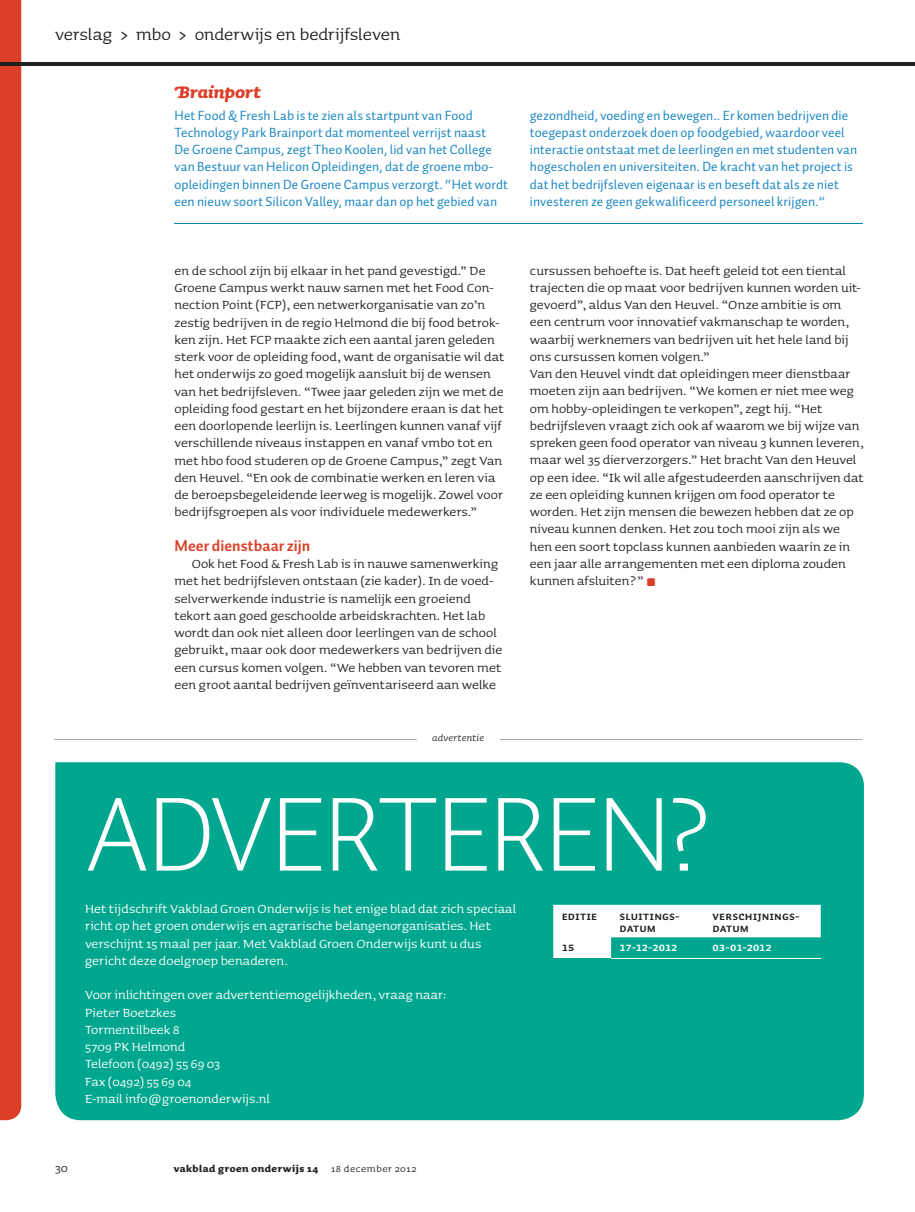
<style>
.page{position:relative;width:915px;height:1212px;background:#fff}
.page>*{position:absolute;margin:0;border:0;box-sizing:border-box;transform-origin:0 0}
.t1{font:300 108px "Auto 1";letter-spacing:-.03em;color:#fff}
.t2{font:21px "Sauna";color:#231f20}
.t3{font:21px "Sauna Bold Italic Swash";color:#db3f28}
.t4{font:15.75px/17.2px "Sauna";letter-spacing:.005em;color:#231f20}
.t5{font:15.75px/17.2px "Sauna";letter-spacing:.005em;color:#fff}
.t6{font:700 15.75px "Auto 1";letter-spacing:.005em;color:#db3f28}
.t7{font:15px "Sauna";color:#231f20}
.t8{font:13.5px/17.2px "Auto 1";letter-spacing:.005em;color:#1d88c3}
.t9{font:12px/12px "Auto 1 Bold Sm Cp";letter-spacing:.005em;color:#231f20}
.t10{font:700 12px "Sauna";letter-spacing:.04em;color:#231f20}
.t11{font:12px "Auto 1 Bold Sm Cp";color:#fff}
.t12{font:italic 12px "Sauna";letter-spacing:.015em;color:#231f20}
.s1{font-family:"Distro II Bats";font-size:10.5px;color:#db3f28}
.s2{font-weight:400}
</style>
<div class="page">
<hr style="left:174px;top:223px;width:688px;height:1px;background:#0086be">
<div style="left:0;top:0;width:21px;height:1120px;background:#db3f28"></div>
<hr style="left:0;top:62px;width:914px;height:3px;background:#231f20">
<div style="left:55px;top:762px;width:808px;height:358px;background:#00a78e"></div>
<svg style="left:553px;top:905px;width:267px;height:53px"></svg>
<hr style="left:611px;top:958px;width:92px;height:1px;background:#fff">
<hr style="left:703px;top:958px;width:117px;height:1px;background:#fff">
<hr style="left:553px;top:958px;width:58px;height:1px;background:#00a78e">
<hr style="left:499px;top:739px;width:363px;height:1px;background:#231f20">
<hr style="left:54px;top:739px;width:362px;height:1px;background:#231f20">
<h2 class="t2" style="left:55px;top:23px;width:346px">verslag &gt; mbo &gt; onderwijs en bedrijfsleven</h2>
<h2 class="t3" style="left:174px;top:81px;width:88px">Brainport</h2>
<p class="t8" style="left:174px;top:106px;width:335px">Het Food &amp; Fresh Lab is te zien als startpunt van Food technology Park Brainport dat momenteel verrijst naast<br>De Groene Campus, zegt theo Koolen, lid van het College van Bestuur van Helicon Opleidingen, dat de groene mbo&shy;opleidingen binnen De Groene Campus verzorgt. “Het wordt een nieuw soort Silicon Valley, maar dan op het gebied van</p>
<p class="t8" style="left:529px;top:106px;width:329px">gezondheid, voeding en bewegen.. Er komen bedrijven die toegepast onderzoek doen op foodgebied, waardoor veel interactie ontstaat met de leerlingen en met studenten van hogescholen en universiteiten. De kracht van het project is dat het bedrijfsleven eigenaar is en beseft dat als ze niet investeren ze geen gekwalificeerd personeel krijgen.”</p>
<p class="t4" style="left:174px;top:262px;width:331px">en de school zijn bij elkaar in het pand gevestigd.” De Groene Campus werkt nauw samen met het Food Con&shy;nection Point (FCP), een netwerkorganisatie van zo’n zestig bedrijven in de regio Helmond die bij food betrok&shy;ken zijn. Het FCP maakte zich een aantal jaren geleden sterk voor de opleiding food, want de organisatie wil dat het onderwijs zo goed mogelijk aansluit bij de wensen van het bedrijfsleven. “Twee jaar geleden zijn we met de opleiding food gestart en het bijzondere eraan is dat het een doorlopende leerlijn is. Leerlingen kunnen vanaf vijf verschillende niveaus instappen en vanaf vmbo tot en met hbo food studeren op de Groene Campus,” zegt Van den Heuvel. “En ook de combinatie werken en leren via de beroepsbegeleidende leerweg is mogelijk. Zowel voor bedrijfsgroepen als voor individuele medewerkers.”</p>
<p class="t6" style="left:174px;top:535px;width:137px">Meer dienstbaar zijn</p>
<p class="t4" style="left:174px;top:555px;width:329px;text-indent:17px">Ook het Food &amp; Fresh Lab is in nauwe samenwerking met het bedrijfsleven ontstaan (zie kader). In de voed&shy;selverwerkende industrie is namelijk een groeiend tekort aan goed geschoolde arbeidskrachten. Het lab wordt dan ook niet alleen door leerlingen van de school gebruikt, maar ook door medewerkers van bedrijven die een cursus komen volgen. “We hebben van tevoren met een groot aantal bedrijven geïnventariseerd aan welke</p>
<p class="t12" style="left:432px;top:731px;width:54px">advertentie</p>
<p class="t4" style="left:529px;top:262px;width:335px">cursussen behoefte is. Dat heeft geleid tot een tiental trajecten die op maat voor bedrijven kunnen worden uit&shy;gevoerd”, aldus Van den Heuvel. “Onze ambitie is om een centrum voor innovatief vakmanschap te worden, waarbij werknemers van bedrijven uit het hele land bij ons cursussen komen volgen.”<br>Van den Heuvel vindt dat opleidingen meer dienstbaar moeten zijn aan bedrijven. “We komen er niet mee weg om hobby-opleidingen te verkopen”, zegt hij. “Het bedrijfsleven vraagt zich ook af waarom we bij wijze van spreken geen food operator van niveau 3 kunnen leveren, maar wel 35 dierverzorgers.” Het bracht Van den Heuvel op een idee. “Ik wil alle afgestudeerden aanschrijven dat ze een opleiding kunnen krijgen om food operator te worden. Het zijn mensen die bewezen hebben dat ze op niveau kunnen denken. Het zou toch mooi zijn als we hen een soort topclass kunnen aanbieden waarin ze in een jaar alle arrangementen met een diploma zouden kunnen afsluiten?” <span class="s1">]</span></p>
<h1 class="t1" style="left:85px;top:768px;width:625px">ADVERTEREN?</h1>
<p class="t5" style="left:85px;top:900px;width:432px">Het tijdschrift Vakblad Groen Onder wijs is het enige blad dat zich speciaal richt op het groen onderwijs en agrarische belangen organi saties. Het verschijnt 15 maal per jaar. Met Vakblad Groen Onderwijs kunt u dus gericht deze doelgroep benaderen.</p>
<p class="t5" style="left:85px;top:986px;width:363px">Voor inlichtingen over advertentie mogelijkheden, vraag naar:<br>Pieter Boetzkes<br>Tormentilbeek 8<br>5709 PK Helmond<br>Telefoon (0492) 55 69 03<br>Fax (0492) 55 69 04<br>E-mail info@groenonderwijs.nl</p>
<p class="t9" style="left:561px;top:910px;width:37px">Editie</p>
<p class="t9" style="left:619px;top:910px;width:61px">Sluitings&shy;datum</p>
<p class="t9" style="left:712px;top:910px;width:88px">Verschijnings&shy;datum</p>
<p class="t9" style="left:561px;top:942px;width:14px">15</p>
<p class="t11" style="left:619px;top:941px;width:59px">17-12-2012</p>
<p class="t11" style="left:712px;top:941px;width:61px">03-01-2012</p>
<p class="t7" style="left:55px;top:1160px;width:14px">30</p>
<p class="t10" style="left:174px;top:1162px;width:244px">vakblad groen onderwijs 14 <span class="s2">18 december 2012</span></p>
</div>
